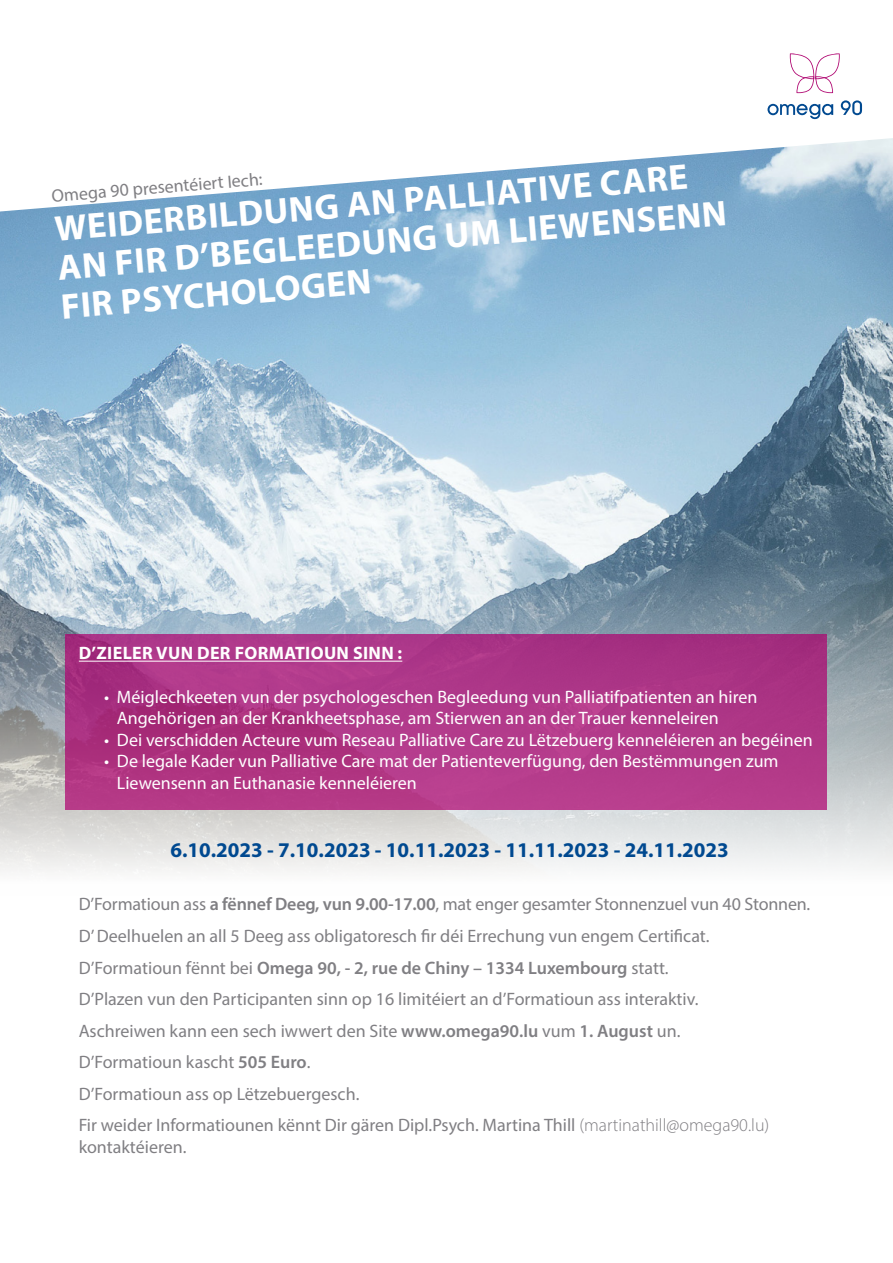
<style>
.page{position:relative;width:893px;height:1263px;background:#fff}
.page>*{position:absolute;margin:0;border:0;box-sizing:border-box;transform-origin:0 0}
.t1{font:700 36px/38.5px "Myriad Pro";color:#fff}
.t2{font:700 21px "Myriad Pro";color:#004990}
.t3{font:18px/31.5px "Myriad Pro";color:#807f83}
.t4{font:18px/21.6px "Myriad Pro";color:#fff}
.t5{font:700 18px "Myriad Pro";letter-spacing:.02em;color:#fff}
.s1{font-weight:600}
.s2{font-weight:300}
</style>
<div class="page">
<img style="left:0;top:211px;width:893px;height:661px">
<svg style="left:7px;top:54px;width:886px;height:157px"></svg>
<svg style="left:767px;top:104px;width:66px;height:15px"></svg>
<svg style="left:841px;top:100px;width:21px;height:15px"></svg>
<svg style="left:790px;top:53px;width:50px;height:40px"></svg>
<svg style="left:66px;top:635px;width:761px;height:175px;background:#af3686"></svg>
<hr style="left:79px;top:661px;width:323px;height:1px;background:#fff">
<h1 class="t1" style="left:53px;top:210px;width:673px;rotate:-5deg">WEIDERBILDUNG AN PALLIATIVE CARE<br>AN FIR D’BEGLEEDUNG UM LIEWENSENN<br>FIR PSYCHOLOGEN</h1>
<p class="t3" style="left:50px;top:181px;width:213px;rotate:-5deg">Omega 90 presentéiert Iech:</p>
<p class="t5" style="left:79px;top:641px;width:325px">D’ZIELER VUN DER FORMATIOUN SINN :</p>
<p class="t4" style="left:117px;top:685px;width:642px;text-indent:-13px">• Méiglechkeeten vun der psychologeschen Begleedung vun Palliatifpatienten an hiren<br>Angehörigen an der Krankheetsphase, am Stierwen an an der Trauer kenneleiren</p>
<p class="t4" style="left:104px;top:729px;width:710px">• Dei verschidden Acteure vum Reseau Palliative Care zu Lëtzebuerg kenneléieren an begéinen</p>
<p class="t4" style="left:117px;top:750px;width:663px;text-indent:-13px">• De legale Kader vun Palliative Care mat der Patienteverfügung, den Bestëmmungen zum<br>Liewensenn an Euthanasie kenneléieren</p>
<p class="t2" style="left:170px;top:837px;width:560px">6.10.2023 - 7.10.2023 - 10.11.2023 - 11.11.2023 - 24.11.2023</p>
<p class="t3" style="left:79px;top:888px;width:733px">D’Formatioun ass <span class="s1">a fënnef Deeg, vun 9.00-17.00</span>, mat enger gesamter Stonnenzuel vun 40 Stonnen.<br>D’ Deelhuelen an all 5 Deeg ass obligatoresch fir déi Errechung vun engem Certificat.<br>D’Formatioun fënnt bei <span class="s1">Omega 90, - 2, rue de Chiny – 1334 Luxembourg</span> statt.<br>D’Plazen vun den Participanten sinn op 16 limitéiert an d’Formatioun ass interaktiv.<br>Aschreiwen kann een sech iwwert den Site <span class="s1">www.omega90.lu</span> vum <span class="s1">1. August</span> un.<br>D’Formatioun kascht <span class="s1">505 Euro</span>.<br>D’Formatioun ass op Lëtzebuergesch.<br>Fir weider Informatiounen kënnt Dir gären Dipl.Psych. Martina Thill <span class="s2">(martinathill@omega90.lu)</span></p>
<p class="t3" style="left:79px;top:1130px;width:109px">kontaktéieren.</p>
</div>
